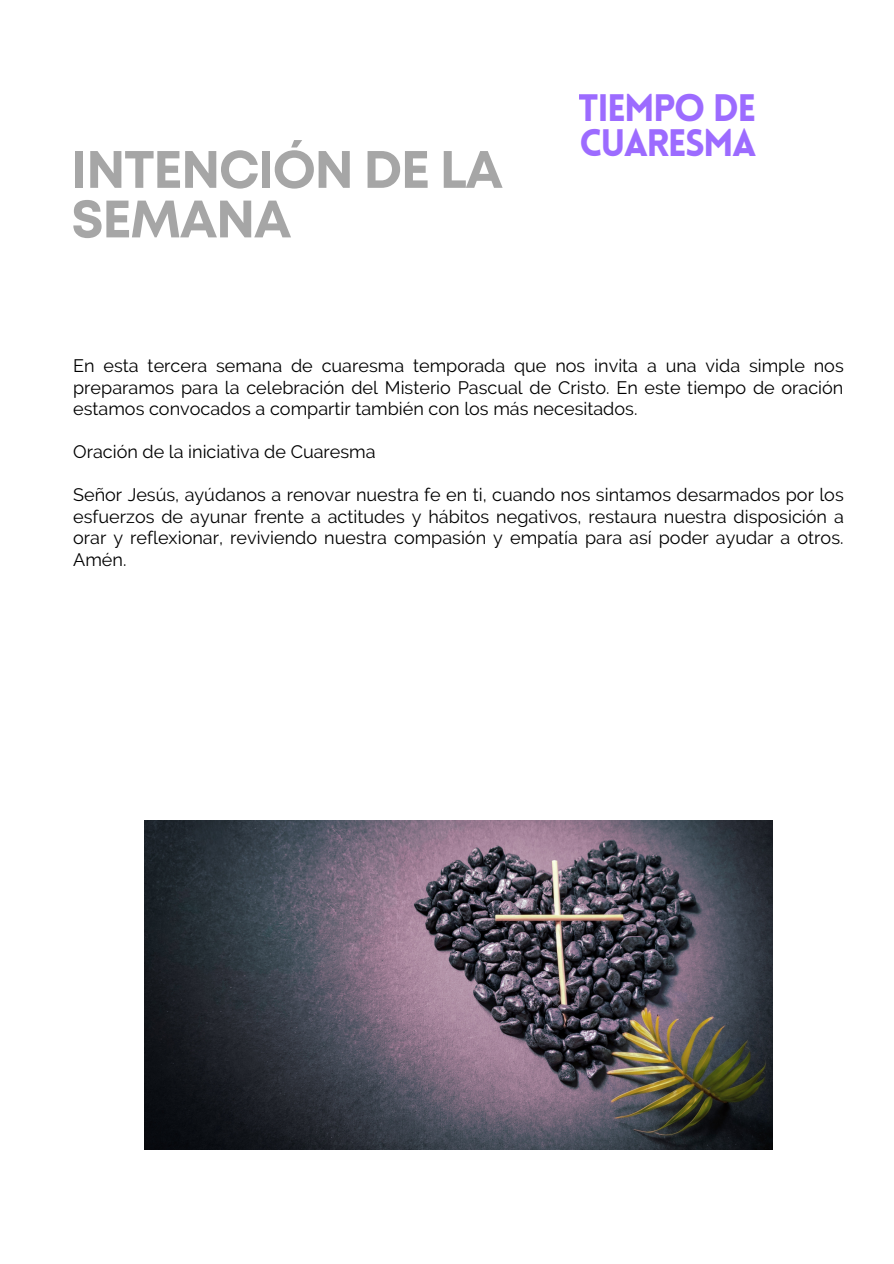
<style>
.page{position:relative;width:894px;height:1264px;background:#fff}
.page>*{position:absolute;margin:0;border:0;box-sizing:border-box;transform-origin:0 0}
.t1{font:700 52.5px/49.5px "Mont";letter-spacing:-.03em;color:#a6a6a6}
.t2{font:900 37.5px/35px "Lovelo";letter-spacing:-.045em;color:#8c52ff}
.t3{font:18px/21.5px "Raleway";color:#000;text-align:justify}
</style>
<div class="page">
<img style="left:145px;top:820px;width:627px;height:328px">
<p class="t1" style="left:71px;top:149px;width:433px">INTENCIÓN DE LA<br>SEMANA</p>
<h2 class="t2" style="left:578px;top:94px;width:179px">TIEMPO DE<br>CUARESMA</h2>
<p class="t3" style="left:73px;top:355px;width:771px">En esta tercera semana de cuaresma temporada que nos invita a una vida simple nos preparamos para la celebración del Misterio Pascual de Cristo. En este tiempo de oración estamos convocados a compartir también con los más necesitados.</p>
<p class="t3" style="left:73px;top:441px;width:304px">Oración de la iniciativa de Cuaresma</p>
<p class="t3" style="left:73px;top:484px;width:772px">Señor Jesús, ayúdanos a renovar nuestra fe en ti, cuando nos sintamos desarmados por los esfuerzos de ayunar frente a actitudes y hábitos negativos, restaura nuestra disposición a orar y reflexionar, reviviendo nuestra compasión y empatía para así poder ayudar a otros.<br>Amén.</p>
</div>
